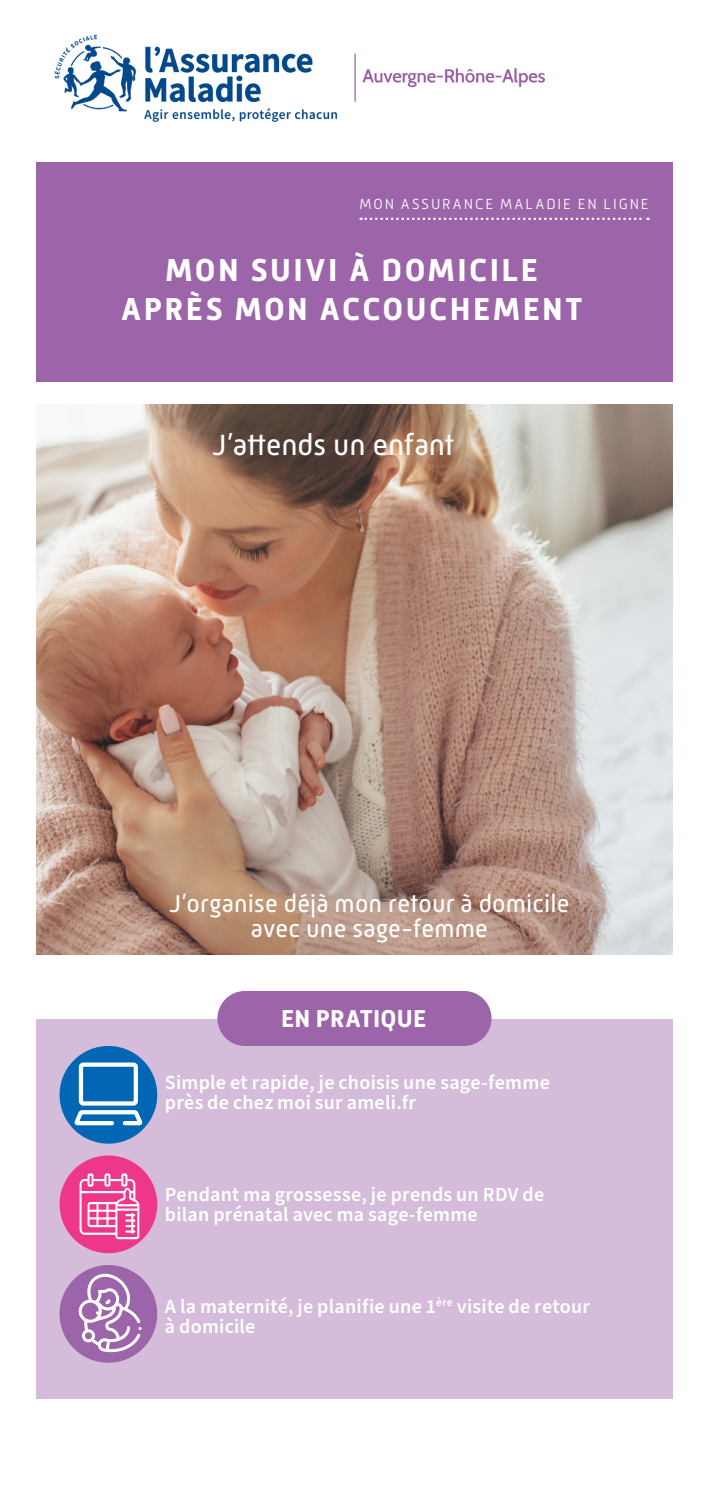
<style>
.page{position:relative;width:709px;height:1489px;background:#fff}
.page>*{position:absolute;margin:0;border:0;box-sizing:border-box;transform-origin:0 0}
.Titre_Niv1{font:700 32.5px "Mic 32 New";letter-spacing:.075em;color:#fff}
.Texte_central{font:30px "Mic 32 New";letter-spacing:-.005em;color:#fff}
.Titre_Cartouche{font:25px "Mic 32 New";letter-spacing:.005em;color:#fff}
.Titre_Cartouche-2{font:700 25px "Mic 32 New";letter-spacing:.01em;color:#fff}
.Texte_secondaire{font:600 20px/20px "Source Sans Pro";letter-spacing:.01em;color:#fff}
.Surtitre{font:300 15px "Mic 32 New";letter-spacing:.135em;color:#fff}
</style>
<div class="page">
<div style="left:36px;top:162px;width:637px;height:219px;background:#9c64a9"></div>
<img style="left:36px;top:404px;width:637px;height:550px">
<div style="left:36px;top:1019px;width:637px;height:379px;background:#d4bcda"></div>
<img style="left:55px;top:35px;width:489px;height:87px">
<svg style="left:360px;top:217px;width:288px;height:3px"></svg>
<div style="left:217px;top:990px;width:274px;height:55px;background:#9c64a9;border-radius:27px"></div>
<div style="left:60px;top:1045px;width:97px;height:98px;background:#0166b3;border-radius:50%"></div>
<svg style="left:73px;top:1060px;width:73px;height:68px"></svg>
<div style="left:60px;top:1155px;width:97px;height:98px;background:#ee378b;border-radius:50%"></div>
<svg style="left:80px;top:1173px;width:59px;height:66px"></svg>
<div style="left:60px;top:1264px;width:97px;height:98px;background:#9c64a9;border-radius:50%"></div>
<svg style="left:79px;top:1273px;width:63px;height:78px"></svg>
<p class="Surtitre" style="left:359px;top:195px;width:291px">MON ASSURANCE MALADIE EN LIGNE</p>
<p class="Titre_Niv1" style="left:166px;top:251px;width:374px">MON SUIVI À DOMICILE</p>
<p class="Titre_Niv1" style="left:121px;top:290px;width:463px">APRÈS MON ACCOUCHEMENT</p>
<p class="Texte_central" style="left:212px;top:428px;width:244px">J’attends un enfant</p>
<p class="Titre_Cartouche" style="left:169px;top:889px;width:402px">J’organise déjà mon retour à domicile</p>
<p class="Titre_Cartouche" style="left:251px;top:914px;width:239px">avec une sage-femme</p>
<p class="Titre_Cartouche-2" style="left:281px;top:1003px;width:147px">EN PRATIQUE</p>
<p class="Texte_secondaire" style="left:165px;top:1073px;width:386px">Simple et rapide, je choisis une sage-femme</p>
<p class="Texte_secondaire" style="left:165px;top:1093px;width:253px">près de chez moi sur ameli.fr</p>
<p class="Texte_secondaire" style="left:165px;top:1184px;width:381px">Pendant ma grossesse, je prends un RDV de bilan prénatal avec ma sage-femme</p>
<p class="Texte_secondaire" style="left:165px;top:1296px;width:426px">A la maternité, je planifie une 1<sup>ère</sup> visite de retour</p>
<p class="Texte_secondaire" style="left:165px;top:1316px;width:92px">à domicile</p>
</div>
